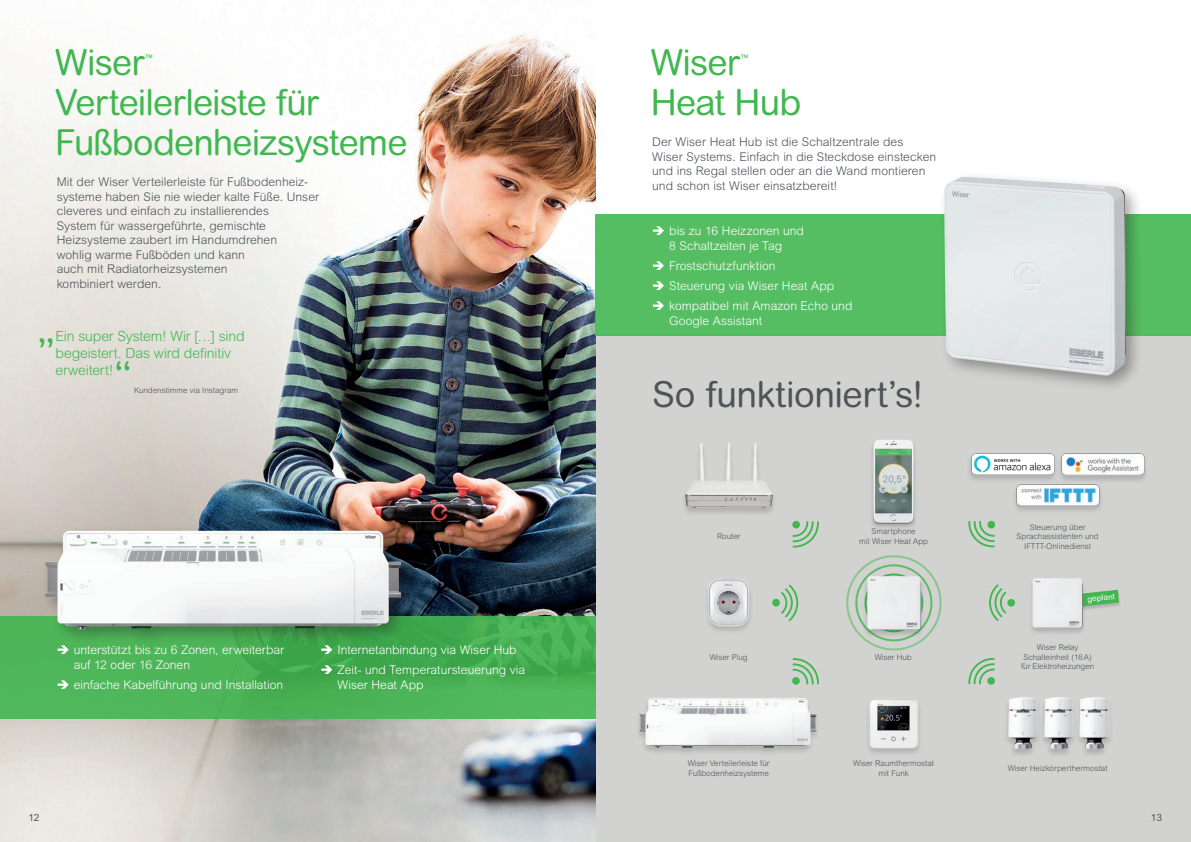
<style>
.page{position:relative;width:1191px;height:842px;background:#fff}
.page>*{position:absolute;margin:0;border:0;box-sizing:border-box;transform-origin:0 0}
.t1{font:300 48px "Arial Rounded MT Std";color:#42b751}
.t2{font:36px/40px "Arial Rounded MT Std";letter-spacing:-.025em;color:#42b751}
.t3{font:36px "Arial Rounded MT Std";letter-spacing:-.01em;color:#4d545a}
.t4{font:300 14px/16.8px "Arial Rounded MT Std";letter-spacing:-.01em;color:#42b751}
.t5{font:300 12px/14.5px "Arial MT Std";letter-spacing:.005em;color:#4d545a}
.t6{font:300 12px/20.2px "Arial Rounded MT Std";color:#fff}
.t7{font:10px "Arial Rounded MT Std";color:#4d545a}
.t8{font:9px "Arial Rounded MT Std";color:#42b751}
.t9{font:300 8px/9.6px "Arial MT Std";color:#4d545a;text-align:center}
.t10{font:8px "Arial Rounded MT Std";color:#fff}
</style>
<div class="page">
<img style="left:0;top:32px;width:1191px;height:810px">
<svg style="left:653px;top:226px;width:11px;height:9px"></svg>
<svg style="left:653px;top:261px;width:11px;height:9px"></svg>
<svg style="left:653px;top:281px;width:11px;height:9px"></svg>
<svg style="left:653px;top:301px;width:11px;height:9px"></svg>
<svg style="left:58px;top:645px;width:11px;height:9px"></svg>
<svg style="left:58px;top:680px;width:11px;height:9px"></svg>
<svg style="left:321px;top:645px;width:11px;height:9px"></svg>
<svg style="left:321px;top:665px;width:11px;height:9px"></svg>
<h2 class="t2" style="left:55px;top:42px;width:91px">Wiser</h2>
<p class="t8" style="left:145px;top:52px;width:10px">™</p>
<h2 class="t2" style="left:55px;top:82px;width:354px">Verteilerleiste für<br>Fußbodenheizsysteme</h2>
<p class="t5" style="left:57px;top:175px;width:264px">Mit der Wiser Verteilerleiste für Fußbodenheiz&shy;systeme haben Sie nie wieder kalte Füße. Unser cleveres und einfach zu installierendes<br>System für wassergeführte, gemischte Heizsysteme zaubert im Handumdrehen<br>wohlig warme Fußböden und kann<br>auch mit Radiatorheizsystemen<br>kombiniert werden.</p>
<p class="t4" style="left:55px;top:328px;width:191px">Ein super System! Wir […] sind begeistert. Das wird definitiv erweitert!</p>
<h1 class="t1" style="left:37px;top:297px;width:20px">„</h1>
<h1 class="t1" style="left:114px;top:352px;width:20px">“</h1>
<p class="t9" style="left:134px;top:386px;width:106px">Kundenstimme via Instagram</p>
<p class="t6" style="left:74px;top:643px;width:212px;line-height:14.5px">unterstützt bis zu 6 Zonen, erweiterbar auf 12 oder 16 Zonen</p>
<p class="t6" style="left:74px;top:674px;width:211px">einfache Kabelführung und Installation</p>
<p class="t6" style="left:337px;top:640px;width:189px">Internetanbindung via Wiser Hub<br>Zeit- und Temperatursteuerung via</p>
<p class="t6" style="left:337px;top:674px;width:88px">Wiser Heat App</p>
<h2 class="t2" style="left:651px;top:42px;width:91px">Wiser</h2>
<p class="t8" style="left:740px;top:52px;width:10px">™</p>
<h2 class="t2" style="left:651px;top:82px;width:152px">Heat Hub</h2>
<p class="t5" style="left:652px;top:135px;width:285px">Der Wiser Heat Hub ist die Schaltzentrale des Wiser Systems. Einfach in die Steckdose einstecken und ins Regal stellen oder an die Wand montieren und schon ist Wiser einsatzbereit!</p>
<p class="t6" style="left:669px;top:223px;width:136px;line-height:14.5px">bis zu 16 Heizzonen und<br>8 Schaltzeiten je Tag</p>
<p class="t6" style="left:669px;top:255px;width:185px">Frostschutzfunktion<br>Steuerung via Wiser Heat App kompatibel mit Amazon Echo und</p>
<p class="t6" style="left:669px;top:310px;width:94px">Google Assistant</p>
<h2 class="t3" style="left:652px;top:373px;width:273px">So funktioniert’s!</h2>
<p class="t9" style="left:717px;top:531px;width:25px">Router</p>
<p class="t9" style="left:1016px;top:522px;width:84px">Steuerung über<br>Sprachassistenten und<br>IFTTT-Onlinedienst</p>
<p class="t9" style="left:859px;top:527px;width:70px">Smartphone<br>mit Wiser Heat App</p>
<p class="t10" style="left:1087px;top:594px;width:29px;rotate:-6deg">geplant</p>
<p class="t9" style="left:710px;top:652px;width:39px">Wiser Plug</p>
<p class="t9" style="left:874px;top:652px;width:39px">Wiser Hub</p>
<p class="t9" style="left:1021px;top:643px;width:75px">Wiser Relay<br>Schalteinheit (16A) für Elektroheizungen</p>
<p class="t9" style="left:688px;top:759px;width:83px;text-align:left">Wiser Verteilerleiste für<br>Fußbodenheizsysteme</p>
<p class="t9" style="left:853px;top:759px;width:82px">Wiser Raumthermostat mit Funk</p>
<p class="t9" style="left:1007px;top:764px;width:101px">Wiser Heizkörperthermostat</p>
<p class="t7" style="left:28px;top:812px;width:13px">12</p>
<p class="t7" style="left:1150px;top:812px;width:13px">13</p>
</div>
